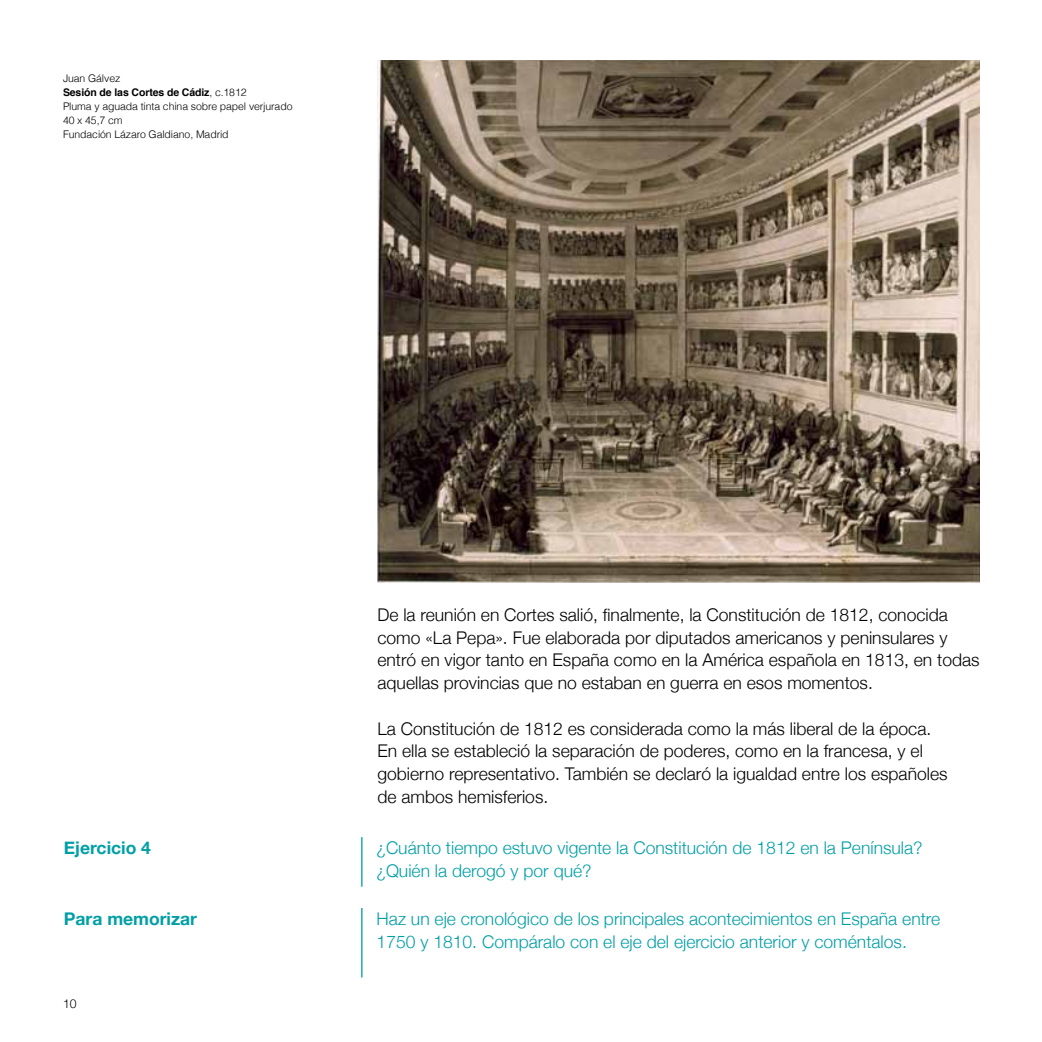
<style>
.page{position:relative;width:1042px;height:1042px;background:#fff}
.page>*{position:absolute;margin:0;border:0;box-sizing:border-box;transform-origin:0 0}
.t1{font:300 17.5px/22.8px "Helvetica Neue";color:#000}
.t2{font:300 17.5px/22.8px "Helvetica Neue";color:#009fa6}
.t3{font:700 17.5px "Helvetica Neue";color:#009fa6}
.t4{font:300 12.25px "Helvetica Neue";color:#000}
.t5{font:300 10.5px/14px "Helvetica";letter-spacing:-.01em;color:#000}
.s1{font-weight:700}
</style>
<div class="page">
<img style="left:377px;top:60px;width:603px;height:522px">
<hr style="left:361px;top:837px;width:1px;height:49px;background:#009fa6">
<hr style="left:361px;top:908px;width:1px;height:69px;background:#009fa6">
<p class="t5" style="left:63px;top:71px;width:231px">Juan Gálvez<br><span class="s1">Sesión de las Cortes de Cádiz</span>, c.1812<br>Pluma y aguada tinta china sobre papel verjurado<br>40 x 45,7 cm<br>Fundación Lázaro Galdiano, Madrid</p>
<p class="t3" style="left:64px;top:837px;width:89px">Ejercicio 4</p>
<p class="t3" style="left:64px;top:908px;width:135px">Para memorizar</p>
<p class="t4" style="left:63px;top:996px;width:15px">10</p>
<p class="t1" style="left:377px;top:603px;width:604px">De la reunión en Cortes salió, finalmente, la Constitución de 1812, conocida como «La Pepa». Fue elaborada por diputados americanos y peninsulares y entró en vigor tanto en España como en la América española en 1813, en todas aquellas provincias que no estaban en guerra en esos momentos.</p>
<p class="t1" style="left:377px;top:716px;width:571px">La Constitución de 1812 es considerada como la más liberal de la época.<br>En ella se estableció la separación de poderes, como en la francesa, y el gobierno representativo. También se declaró la igualdad entre los españoles de ambos hemisferios.</p>
<p class="t2" style="left:377px;top:836px;width:547px">¿Cuánto tiempo estuvo vigente la Constitución de 1812 en la Península? ¿Quién la derogó y por qué?</p>
<p class="t2" style="left:377px;top:907px;width:565px">Haz un eje cronológico de los principales acontecimientos en España entre<br>1750 y 1810. Compáralo con el eje del ejercicio anterior y coméntalos.</p>
</div>
